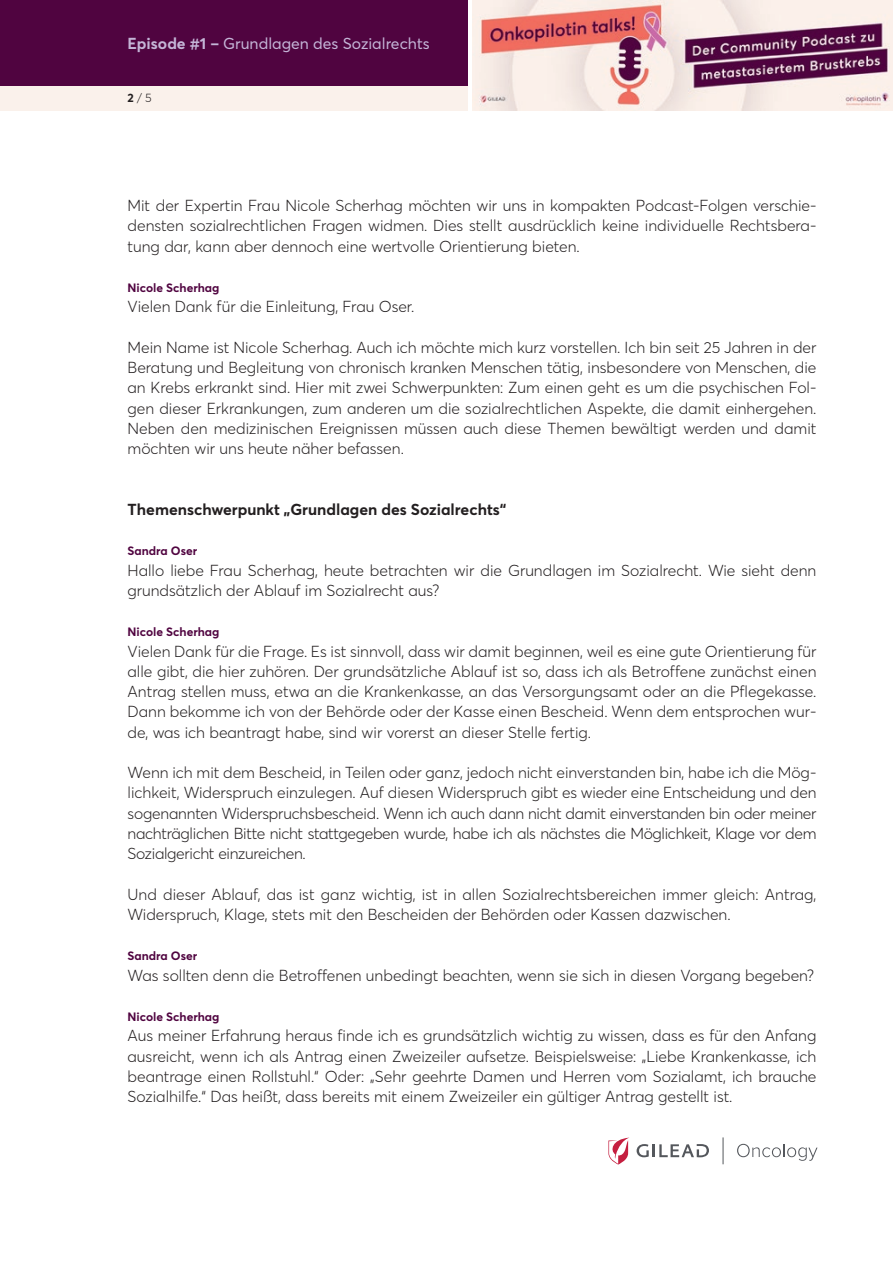
<style>
.page{position:relative;width:893px;height:1263px;background:#fff}
.page>*{position:absolute;margin:0;border:0;box-sizing:border-box;transform-origin:0 0}
.t1{font:300 15.75px/20.2px "Averta Std PE";color:#231f20;text-align:justify}
.t2{font:700 15.75px "Averta Std PE";color:#231f20}
.t3{font:15.75px "Averta Std PE";color:#c4b5d7}
.t4{font:700 12px "Averta Std PE";color:#500440}
.t5{font:300 12px "Averta Std PE";color:#231f20}
.s1{font-weight:700}
</style>
<div class="page">
<div style="left:0;top:85px;width:468px;height:26px;background:#faf1eb"></div>
<div style="left:0;top:0;width:468px;height:85px;background:#500440"></div>
<img style="left:472px;top:1px;width:421px;height:110px">
<svg style="left:737px;top:1144px;width:80px;height:17px"></svg>
<svg style="left:636px;top:1144px;width:73px;height:13px"></svg>
<svg style="left:608px;top:1138px;width:21px;height:26px"></svg>
<svg style="left:723px;top:1137px;width:1px;height:27px"></svg>
<p class="t3" style="left:128px;top:33px;width:304px"><span class="s1">Episode #1 –</span> Grundlagen des Sozialrechts</p>
<p class="t5" style="left:128px;top:90px;width:26px"><span class="s1">2</span> / 5</p>
<p class="t1" style="left:128px;top:195px;width:690px">Mit der Expertin Frau Nicole Scherhag möchten wir uns in kompakten Podcast-Folgen verschie&shy;densten sozialrechtlichen Fragen widmen. Dies stellt ausdrücklich keine individuelle Rechtsbera&shy;tung dar, kann aber dennoch eine wertvolle Orientierung bieten.</p>
<p class="t4" style="left:128px;top:279px;width:93px">Nicole Scherhag</p>
<p class="t1" style="left:128px;top:296px;width:288px">Vielen Dank für die Einleitung, Frau Oser.</p>
<p class="t1" style="left:128px;top:336px;width:690px">Mein Name ist Nicole Scherhag. Auch ich möchte mich kurz vorstellen. Ich bin seit 25 Jahren in der Beratung und Begleitung von chronisch kranken Menschen tätig, insbesondere von Menschen, die an Krebs erkrankt sind. Hier mit zwei Schwerpunkten: Zum einen geht es um die psychischen Fol&shy;gen dieser Erkrankungen, zum anderen um die sozialrechtlichen Aspekte, die damit einhergehen.<br>Neben den medizinischen Ereignissen müssen auch diese Themen bewältigt werden und damit möchten wir uns heute näher befassen.</p>
<p class="t2" style="left:128px;top:498px;width:380px">Themenschwerpunkt „Grundlagen des Sozialrechts“</p>
<p class="t4" style="left:128px;top:543px;width:71px">Sandra Oser</p>
<p class="t1" style="left:128px;top:559px;width:690px">Hallo liebe Frau Scherhag, heute betrachten wir die Grundlagen im Sozialrecht. Wie sieht denn grundsätzlich der Ablauf im Sozialrecht aus?</p>
<p class="t4" style="left:128px;top:624px;width:93px">Nicole Scherhag</p>
<p class="t1" style="left:128px;top:640px;width:690px">Vielen Dank für die Frage. Es ist sinnvoll, dass wir damit beginnen, weil es eine gute Orientierung für alle gibt, die hier zuhören. Der grundsätzliche Ablauf ist so, dass ich als Betroffene zunächst einen Antrag stellen muss, etwa an die Krankenkasse, an das Versorgungsamt oder an die Pflegekasse.<br>Dann bekomme ich von der Behörde oder der Kasse einen Bescheid. Wenn dem entsprochen wur&shy;de, was ich beantragt habe, sind wir vorerst an dieser Stelle fertig.</p>
<p class="t1" style="left:128px;top:762px;width:690px">Wenn ich mit dem Bescheid, in Teilen oder ganz, jedoch nicht einverstanden bin, habe ich die Mög&shy;lichkeit, Widerspruch einzulegen. Auf diesen Widerspruch gibt es wieder eine Entscheidung und den sogenannten Widerspruchsbescheid. Wenn ich auch dann nicht damit einverstanden bin oder meiner nachträglichen Bitte nicht stattgegeben wurde, habe ich als nächstes die Möglichkeit, Klage vor dem Sozialgericht einzureichen.</p>
<p class="t1" style="left:128px;top:883px;width:690px">Und dieser Ablauf, das ist ganz wichtig, ist in allen Sozialrechtsbereichen immer gleich: Antrag,<br>Widerspruch, Klage, stets mit den Bescheiden der Behörden oder Kassen dazwischen.</p>
<p class="t4" style="left:128px;top:948px;width:71px">Sandra Oser</p>
<p class="t1" style="left:128px;top:964px;width:688px">Was sollten denn die Betroffenen unbedingt beachten, wenn sie sich in diesen Vorgang begeben?</p>
<p class="t4" style="left:128px;top:1008px;width:93px">Nicole Scherhag</p>
<p class="t1" style="left:128px;top:1025px;width:690px">Aus meiner Erfahrung heraus finde ich es grundsätzlich wichtig zu wissen, dass es für den Anfang ausreicht, wenn ich als Antrag einen Zweizeiler aufsetze. Beispielsweise: „Liebe Krankenkasse, ich beantrage einen Rollstuhl.“ Oder: „Sehr geehrte Damen und Herren vom Sozialamt, ich brauche Sozialhilfe.“ Das heißt, dass bereits mit einem Zweizeiler ein gültiger Antrag gestellt ist.</p>
</div>
